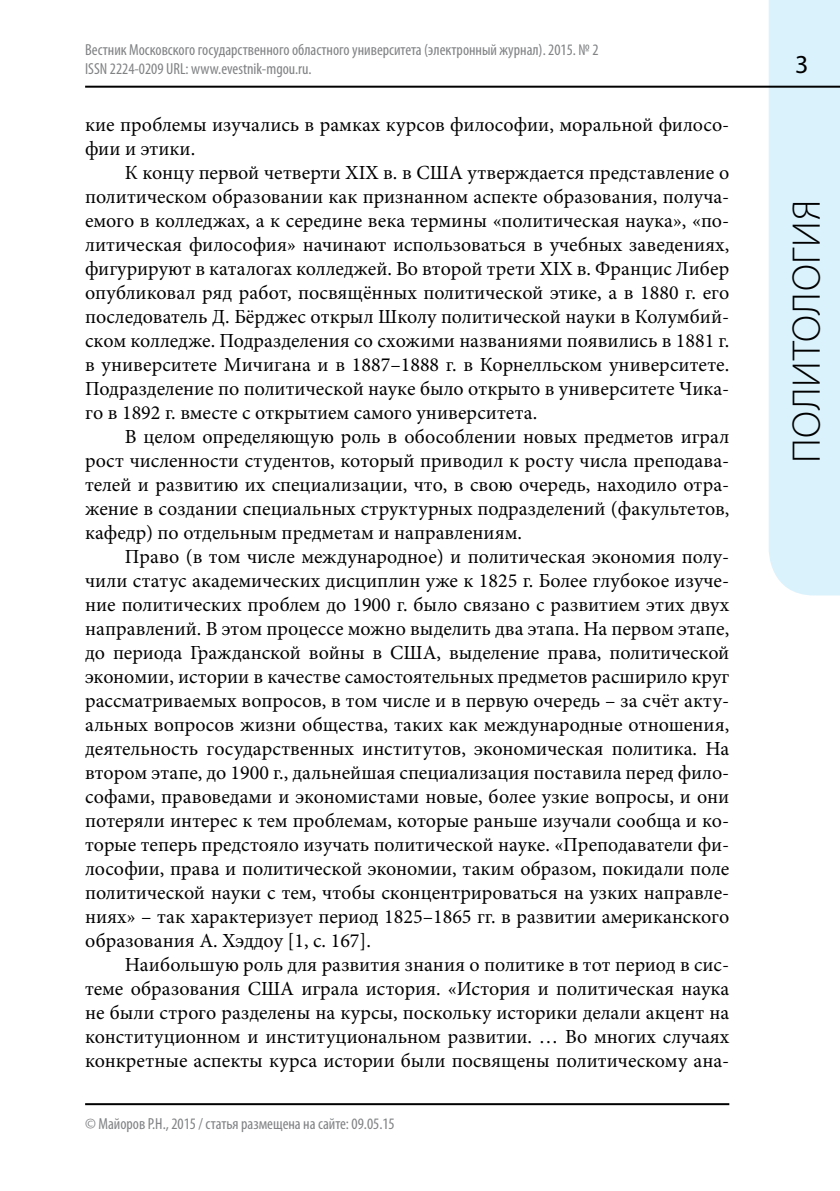
<style>
.page{position:relative;width:840px;height:1191px;background:#fff}
.page>*{position:absolute;margin:0;border:0;box-sizing:border-box;transform-origin:0 0}
.t1{font:300 40px "Myriad Pro";letter-spacing:.02em;color:#000}
.t2{font:20px/24px "Minion Pro";color:#000;text-align:justify}
.t3{font:condensed 16px/19.2px "Myriad Pro";color:#808284}
</style>
<div class="page">
<div style="left:768px;top:0;width:71px;height:595px;background:#daf2fc"></div>
<hr style="left:85px;top:86px;width:754px;height:2px;background:#000">
<hr style="left:85px;top:1103px;width:644px;height:2px;background:#000">
<svg style="left:795px;top:56px;width:11px;height:17px"></svg>
<p class="t3" style="left:85px;top:39px;width:514px">Вестник Московского государственного областного университета (электронный журнал). 2015. № 2<br>ISSN 2224-0209 URL: www.evestnik-mgou.ru.</p>
<p class="t2" style="left:85px;top:112px;width:645px">кие проблемы изучались в рамках курсов философии, моральной филосо&shy;фии и этики.</p>
<p class="t2" style="left:85px;top:160px;width:645px;text-indent:40px">К концу первой четверти XIX в. в США утверждается представление о политическом образовании как признанном аспекте образования, получа&shy;емого в колледжах, а к середине века термины «политическая наука», «по&shy;литическая философия» начинают использоваться в учебных заведениях, фигурируют в каталогах колледжей. Во второй трети XIX в. Францис Либер опубликовал ряд работ, посвящённых политической этике, а в 1880 г. его последователь Д. Бёрджес открыл Школу политической науки в Колумбий&shy;ском колледже. Подразделения со схожими названиями появились в 1881 г. в университете Мичигана и в 1887–1888 г. в Корнелльском университете.<br>Подразделение по политической науке было открыто в университете Чика&shy;го в 1892 г. вместе с открытием самого университета.</p>
<p class="t2" style="left:85px;top:424px;width:645px;text-indent:40px">В целом определяющую роль в обособлении новых предметов играл рост численности студентов, который приводил к росту числа преподава&shy;телей и развитию их специализации, что, в свою очередь, находило отра&shy;жение в создании специальных структурных подразделений (факультетов, кафедр) по отдельным предметам и направлениям.</p>
<p class="t2" style="left:85px;top:544px;width:645px;text-indent:40px">Право (в том числе международное) и политическая экономия полу&shy;чили статус академических дисциплин уже к 1825 г. Более глубокое изуче&shy;ние политических проблем до 1900 г. было связано с развитием этих двух направлений. В этом процессе можно выделить два этапа. На первом этапе, до периода Гражданской войны в США, выделение права, политической экономии, истории в качестве самостоятельных предметов расширило круг рассматриваемых вопросов, в том числе и в первую очередь – за счёт акту&shy;альных вопросов жизни общества, таких как международные отношения, деятельность государственных институтов, экономическая политика. На втором этапе, до 1900 г., дальнейшая специализация поставила перед фило&shy;софами, правоведами и экономистами новые, более узкие вопросы, и они потеряли интерес к тем проблемам, которые раньше изучали сообща и ко&shy;торые теперь предстояло изучать политической науке. «Преподаватели фи&shy;лософии, права и политической экономии, таким образом, покидали поле политической науки с тем, чтобы сконцентрироваться на узких направле&shy;ниях» – так характеризует период 1825–1865 гг. в развитии американского образования А. Хэддоу [1, с. 167].</p>
<p class="t2" style="left:85px;top:952px;width:645px;text-indent:40px">Наибольшую роль для развития знания о политике в тот период в сис&shy;теме образования США играла история. «История и политическая наука не были строго разделены на курсы, поскольку историки делали акцент на конституционном и институциональном развитии. … Во многих случаях конкретные аспекты курса истории были посвящены политическому ана-</p>
<p class="t3" style="left:85px;top:1114px;width:311px">© Майоров Р.Н., 2015 / статья размещена на сайте: 09.05.15</p>
<h1 class="t1" style="left:782px;top:463px;width:264px;rotate:-90deg">политология</h1>
</div>
